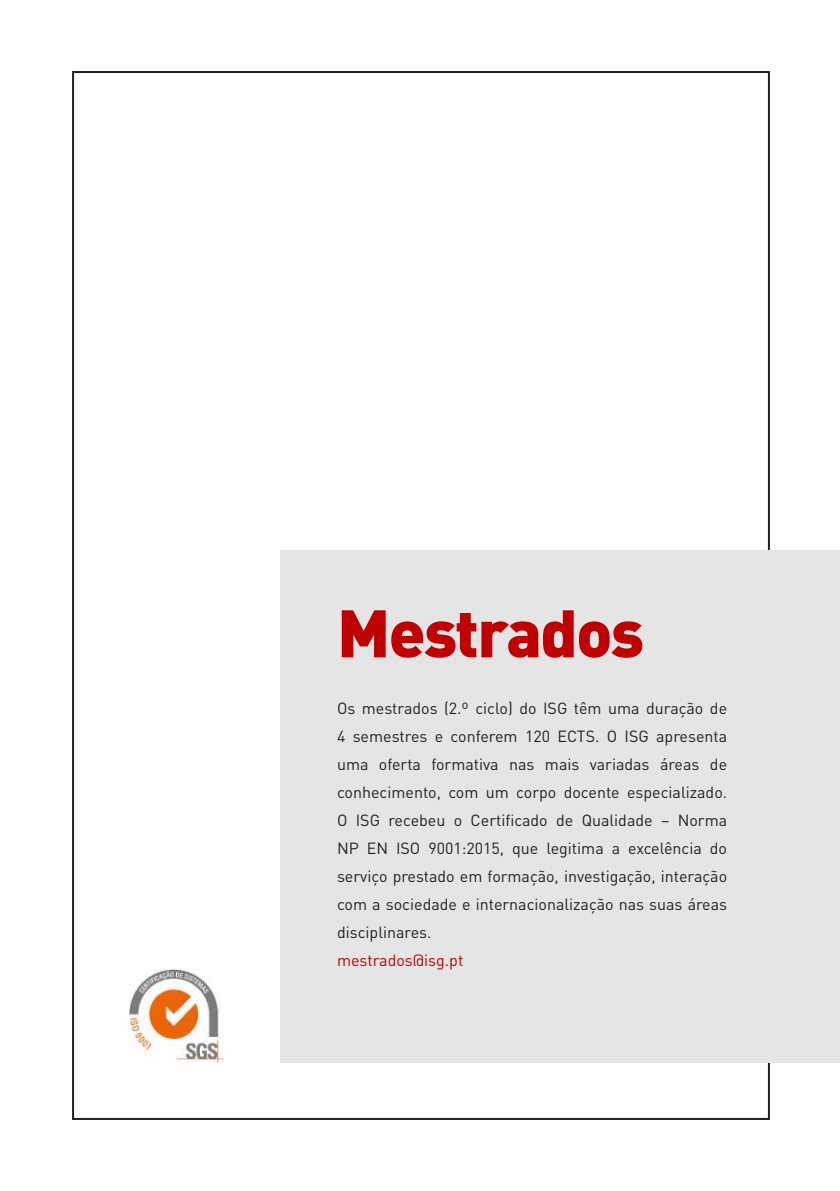
<style>
.page{position:relative;width:840px;height:1191px;background:#fff}
.page>*{position:absolute;margin:0;border:0;box-sizing:border-box;transform-origin:0 0}
.t1{font:900 66px "DIN Pro";letter-spacing:-.025em;color:#c00000}
.t2{font:16px/28px "DIN Pro";color:#231f20;text-align:justify}
.t3{font:16px "DIN Pro";color:#c00000}
</style>
<div class="page">
<div style="left:281px;top:550px;width:558px;height:512px;background:#e5e5e5"></div>
<img style="left:129px;top:969px;width:95px;height:93px">
<h1 class="t1" style="left:337px;top:588px;width:308px">Mestrados</h1>
<p class="t2" style="left:337px;top:694px;width:391px">Os mestrados (2.º ciclo) do ISG têm uma duração de 4 semestres e conferem 120 ECTS. O ISG apresenta uma oferta formativa nas mais variadas áreas de conhecimento, com um corpo docente especializado.<br>O ISG recebeu o Certificado de Qualidade – Norma NP EN ISO 9001:2015, que legitima a excelência do serviço prestado em formação, investigação, interação com a sociedade e internacionalização nas suas áreas disciplinares.</p>
<p class="t3" style="left:337px;top:949px;width:128px">mestrados@isg.pt</p>
</div>
